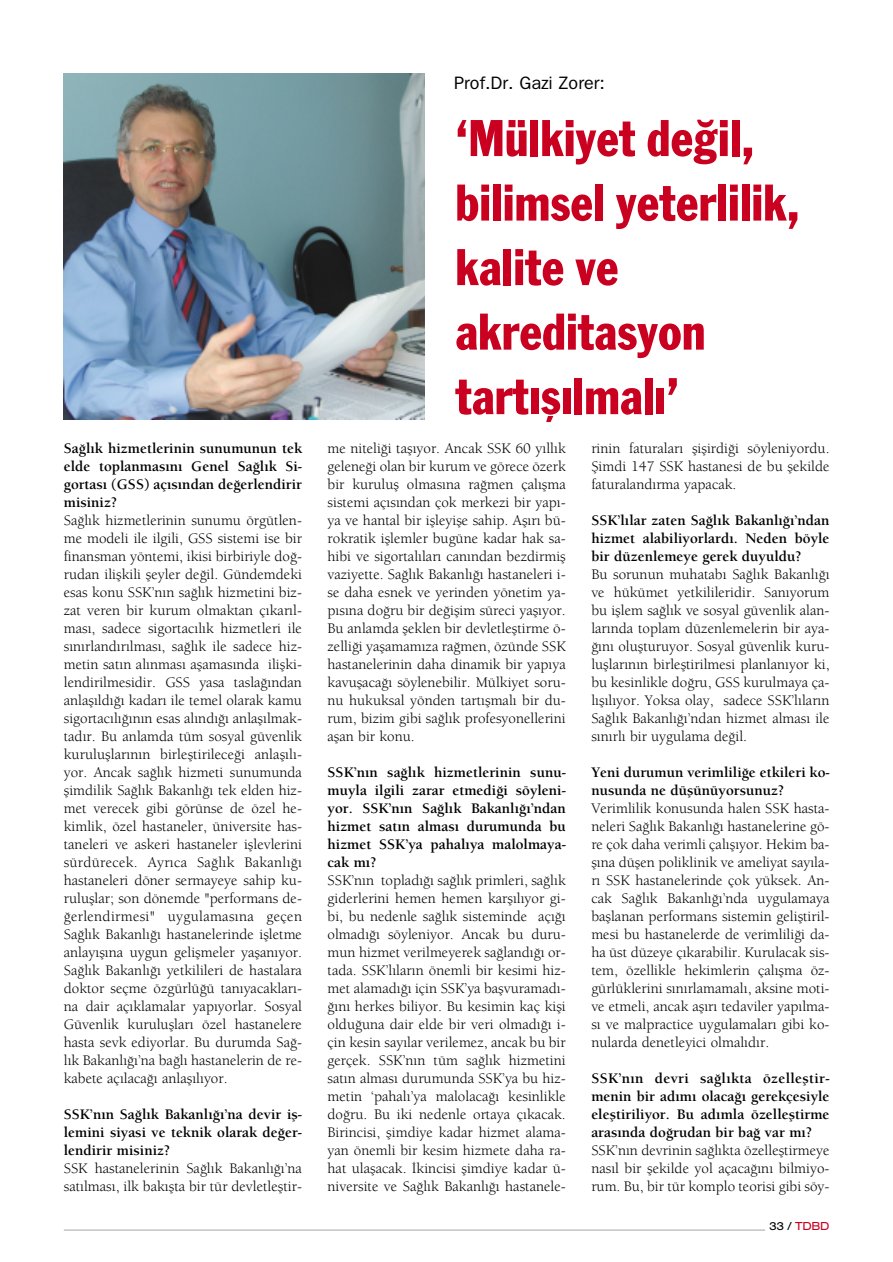
<style>
.page{position:relative;width:893px;height:1262px;background:#fff}
.page>*{position:absolute;margin:0;border:0;box-sizing:border-box;transform-origin:0 0}
.t1{font:54px/64.5px "Franklin Gothic T Con";color:#ca0020}
.t2{font:18px "Franklin Gothic";color:#000}
.t3{font:15px/18px "Berkeley";color:#000;text-align:justify}
.t4{font:700 15px/18px "Berkeley";color:#000;text-align:justify}
.t5{font:12px "Sans Extended";letter-spacing:-.025em;color:#ca0020}
.s1{color:#000}
</style>
<div class="page">
<hr style="left:64px;top:1229px;width:701px;height:1px;background:#a5a5a5">
<img style="left:64px;top:73px;width:360px;height:346px">
<p class="t4" style="left:64px;top:440px;width:240px">Sa¤l›k hizmetlerinin sunumunun tek elde toplanmas›n› Genel Sa¤l›k Si&shy;gortas› (GSS) aç›s›ndan de¤erlendirir misiniz?</p>
<p class="t3" style="left:64px;top:512px;width:240px">Sa¤l›k hizmetlerinin sunumu örgütlen&shy;me modeli ile ilgili, GSS sistemi ise bir finansman yöntemi, ikisi birbiriyle do¤- rudan iliflkili fleyler de¤il. Gündemdeki esas konu SSK’n›n sa¤l›k hizmetini biz&shy;zat veren bir kurum olmaktan ç›kar›l&shy;mas›, sadece sigortac›l›k hizmetleri ile s›n›rland›r›lmas›, sa¤l›k ile sadece hiz&shy;metin sat›n al›nmas› aflamas›nda iliflki&shy;lendirilmesidir. GSS yasa tasla¤›ndan anlafl›ld›¤› kadar› ile temel olarak kamu sigortac›l›¤›n›n esas al›nd›¤› anlafl›lmak&shy;tad›r. Bu anlamda tüm sosyal güvenlik kurulufllar›n›n birlefltirilece¤i anlafl›l›- yor. Ancak sa¤l›k hizmeti sunumunda flimdilik Sa¤l›k Bakanl›¤› tek elden hiz&shy;met verecek gibi görünse de özel he&shy;kimlik, özel hastaneler, üniversite has&shy;taneleri ve askeri hastaneler ifllevlerini sürdürecek. Ayr›ca Sa¤l›k Bakanl›¤› hastaneleri döner sermayeye sahip ku&shy;rulufllar; son dönemde "performans de-¤erlendirmesi" uygulamas›na geçen Sa¤l›k Bakanl›¤› hastanelerinde iflletme anlay›fl›na uygun geliflmeler yaflan›yor.<br>Sa¤l›k Bakanl›¤› yetkilileri de hastalara doktor seçme özgürlü¤ü tan›yacaklar›- na dair aç›klamalar yap›yorlar. Sosyal Güvenlik kurulufllar› özel hastanelere hasta sevk ediyorlar. Bu durumda Sa¤- l›k Bakanl›¤›’na ba¤l› hastanelerin de re&shy;kabete aç›laca¤› anlafl›l›yor.</p>
<p class="t4" style="left:64px;top:1106px;width:240px">SSK’n›n Sa¤l›k Bakanl›¤›’na devir ifl&shy;lemini siyasi ve teknik olarak de¤er&shy;lendirir misiniz?</p>
<p class="t3" style="left:64px;top:1160px;width:240px">SSK hastanelerinin Sa¤l›k Bakanl›¤›’na sat›lmas›, ilk bak›flta bir tür devletlefltir-</p>
<p class="t2" style="left:454px;top:76px;width:152px">Prof.Dr. Gazi Zorer:</p>
<h1 class="t1" style="left:455px;top:107px;width:345px">‘Mülkiyet de¤il, bilimsel yeterlilik, kalite ve akreditasyon tart›fl›lmal›’</h1>
<p class="t3" style="left:327px;top:440px;width:240px">me niteli¤i tafl›yor. Ancak SSK 60 y›ll›k gelene¤i olan bir kurum ve görece özerk bir kurulufl olmas›na ra¤men çal›flma sistemi aç›s›ndan çok merkezi bir yap›- ya ve hantal bir iflleyifle sahip. Afl›r› bü&shy;rokratik ifllemler bugüne kadar hak sa&shy;hibi ve sigortal›lar› can›ndan bezdirmifl vaziyette. Sa¤l›k Bakanl›¤› hastaneleri i&shy;se daha esnek ve yerinden yönetim ya&shy;p›s›na do¤ru bir de¤iflim süreci yafl›yor.<br>Bu anlamda fleklen bir devletlefltirme ö&shy;zelli¤i yaflamam›za ra¤men, özünde SSK hastanelerinin daha dinamik bir yap›ya kavuflaca¤› söylenebilir. Mülkiyet soru&shy;nu hukuksal yönden tart›flmal› bir du&shy;rum, bizim gibi sa¤l›k profesyonellerini aflan bir konu.</p>
<p class="t4" style="left:327px;top:764px;width:240px">SSK’n›n sa¤l›k hizmetlerinin sunu&shy;muyla ilgili zarar etmedi¤i söyleni&shy;yor. SSK’n›n Sa¤l›k Bakanl›¤›’ndan hizmet sat›n almas› durumunda bu hizmet SSK’ya pahal›ya malolmaya&shy;cak m›?</p>
<p class="t3" style="left:327px;top:872px;width:240px">SSK’n›n toplad›¤› sa¤l›k primleri, sa¤l›k giderlerini hemen hemen karfl›l›yor gi&shy;bi, bu nedenle sa¤l›k sisteminde aç›¤› olmad›¤› söyleniyor. Ancak bu duru&shy;mun hizmet verilmeyerek sa¤land›¤› or&shy;tada. SSK’l›lar›n önemli bir kesimi hiz&shy;met alamad›¤› için SSK’ya baflvuramad›- ¤›n› herkes biliyor. Bu kesimin kaç kifli oldu¤una dair elde bir veri olmad›¤› i&shy;çin kesin say›lar verilemez, ancak bu bir gerçek. SSK’n›n tüm sa¤l›k hizmetini sat›n almas› durumunda SSK’ya bu hiz&shy;metin ‘pahal›’ya malolaca¤› kesinlikle do¤ru. Bu iki nedenle ortaya ç›kacak.<br>Birincisi, flimdiye kadar hizmet alama&shy;yan önemli bir kesim hizmete daha ra&shy;hat ulaflacak. ‹kincisi flimdiye kadar ü&shy;niversite ve Sa¤l›k Bakanl›¤› hastanele-</p>
<p class="t3" style="left:591px;top:440px;width:240px">rinin faturalar› fliflirdi¤i söyleniyordu. fiimdi 147 SSK hastanesi de bu flekilde faturaland›rma yapacak.</p>
<p class="t4" style="left:591px;top:512px;width:240px">SSK’l›lar zaten Sa¤l›k Bakanl›¤›’ndan hizmet alabiliyorlard›. Neden böyle bir düzenlemeye gerek duyuldu?</p>
<p class="t3" style="left:591px;top:566px;width:240px">Bu sorunun muhatab› Sa¤l›k Bakanl›¤› ve hükümet yetkilileridir. San›yorum bu ifllem sa¤l›k ve sosyal güvenlik alan&shy;lar›nda toplam düzenlemelerin bir aya-¤›n› oluflturuyor. Sosyal güvenlik kuru&shy;lufllar›n›n birlefltirilmesi planlan›yor ki, bu kesinlikle do¤ru, GSS kurulmaya ça&shy;l›fl›l›yor. Yoksa olay, sadece SSK’l›lar›n Sa¤l›k Bakanl›¤›’ndan hizmet almas› ile s›n›rl› bir uygulama de¤il.</p>
<p class="t4" style="left:591px;top:764px;width:240px">Yeni durumun verimlili¤e etkileri ko&shy;nusunda ne düflünüyorsunuz?</p>
<p class="t3" style="left:591px;top:800px;width:240px">Verimlilik konusunda halen SSK hasta&shy;neleri Sa¤l›k Bakanl›¤› hastanelerine gö&shy;re çok daha verimli çal›fl›yor. Hekim ba&shy;fl›na düflen poliklinik ve ameliyat say›la&shy;r› SSK hastanelerinde çok yüksek. An&shy;cak Sa¤l›k Bakanl›¤›’nda uygulamaya bafllanan performans sistemin gelifltiril&shy;mesi bu hastanelerde de verimlili¤i da&shy;ha üst düzeye ç›karabilir. Kurulacak sis&shy;tem, özellikle hekimlerin çal›flma öz&shy;gürlüklerini s›n›rlamamal›, aksine moti&shy;ve etmeli, ancak afl›r› tedaviler yap›lma&shy;s› ve malpractice uygulamalar› gibi ko&shy;nularda denetleyici olmal›d›r.</p>
<p class="t4" style="left:591px;top:1070px;width:240px">SSK’n›n devri sa¤l›kta özellefltir&shy;menin bir ad›m› olaca¤› gerekçesiyle elefltiriliyor. Bu ad›mla özellefltirme aras›nda do¤rudan bir ba¤ var m›?</p>
<p class="t3" style="left:591px;top:1142px;width:240px">SSK’n›n devrinin sa¤l›kta özellefltirmeye nas›l bir flekilde yol açaca¤›n› bilmiyo&shy;rum. Bu, bir tür komplo teorisi gibi söy-</p>
<p class="t5" style="left:769px;top:1222px;width:62px"><span class="s1">33 /</span> TDBD</p>
</div>
